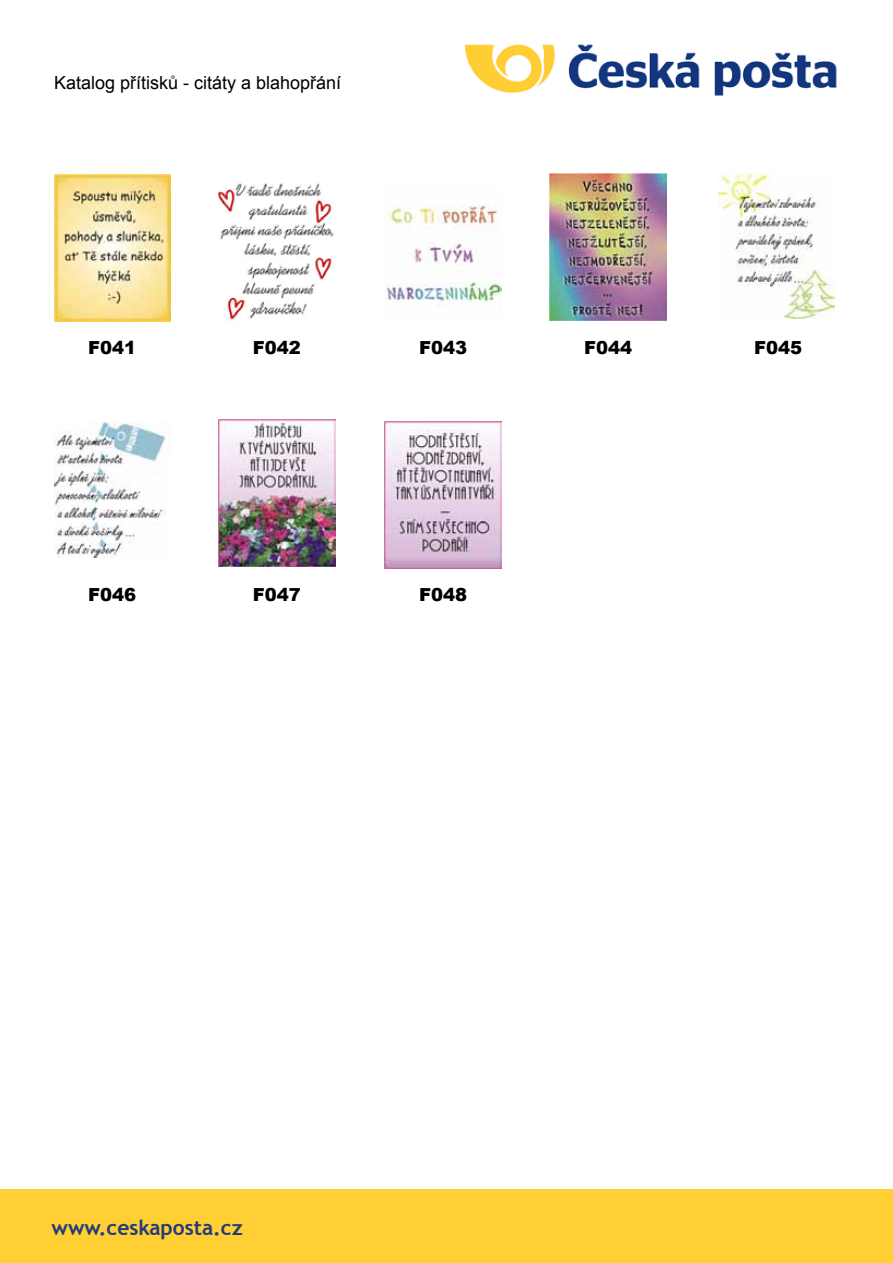
<style>
.page{position:relative;width:893px;height:1263px;background:#fff}
.page>*{position:absolute;margin:0;border:0;box-sizing:border-box;transform-origin:0 0}
.t1{font:700 21px "Trebuchet MS";color:#243b7a}
.t2{font:18px "Arial";color:#000}
.t3{font:900 18px "Arial";color:#000}
</style>
<div class="page">
<div style="left:0;top:1189px;width:893px;height:74px;background:#ffcf34"></div>
<img style="left:464px;top:44px;width:373px;height:52px">
<img style="left:54px;top:175px;width:116px;height:146px">
<img style="left:219px;top:183px;width:115px;height:137px">
<img style="left:385px;top:204px;width:116px;height:105px">
<img style="left:550px;top:174px;width:116px;height:147px">
<img style="left:718px;top:174px;width:117px;height:144px">
<img style="left:54px;top:423px;width:116px;height:134px">
<img style="left:219px;top:420px;width:116px;height:146px">
<img style="left:385px;top:422px;width:116px;height:147px">
<p class="t2" style="left:54px;top:71px;width:289px">Katalog přítisků - citáty a blahopřání</p>
<p class="t3" style="left:88px;top:335px;width:50px">F041</p>
<p class="t3" style="left:253px;top:335px;width:50px">F042</p>
<p class="t3" style="left:419px;top:335px;width:50px">F043</p>
<p class="t3" style="left:584px;top:335px;width:50px">F044</p>
<p class="t3" style="left:754px;top:335px;width:50px">F045</p>
<p class="t3" style="left:88px;top:581px;width:50px">F046</p>
<p class="t3" style="left:253px;top:581px;width:50px">F047</p>
<p class="t3" style="left:419px;top:581px;width:50px">F048</p>
<p class="t1" style="left:52px;top:1214px;width:193px">www.ceskaposta.cz</p>
</div>
